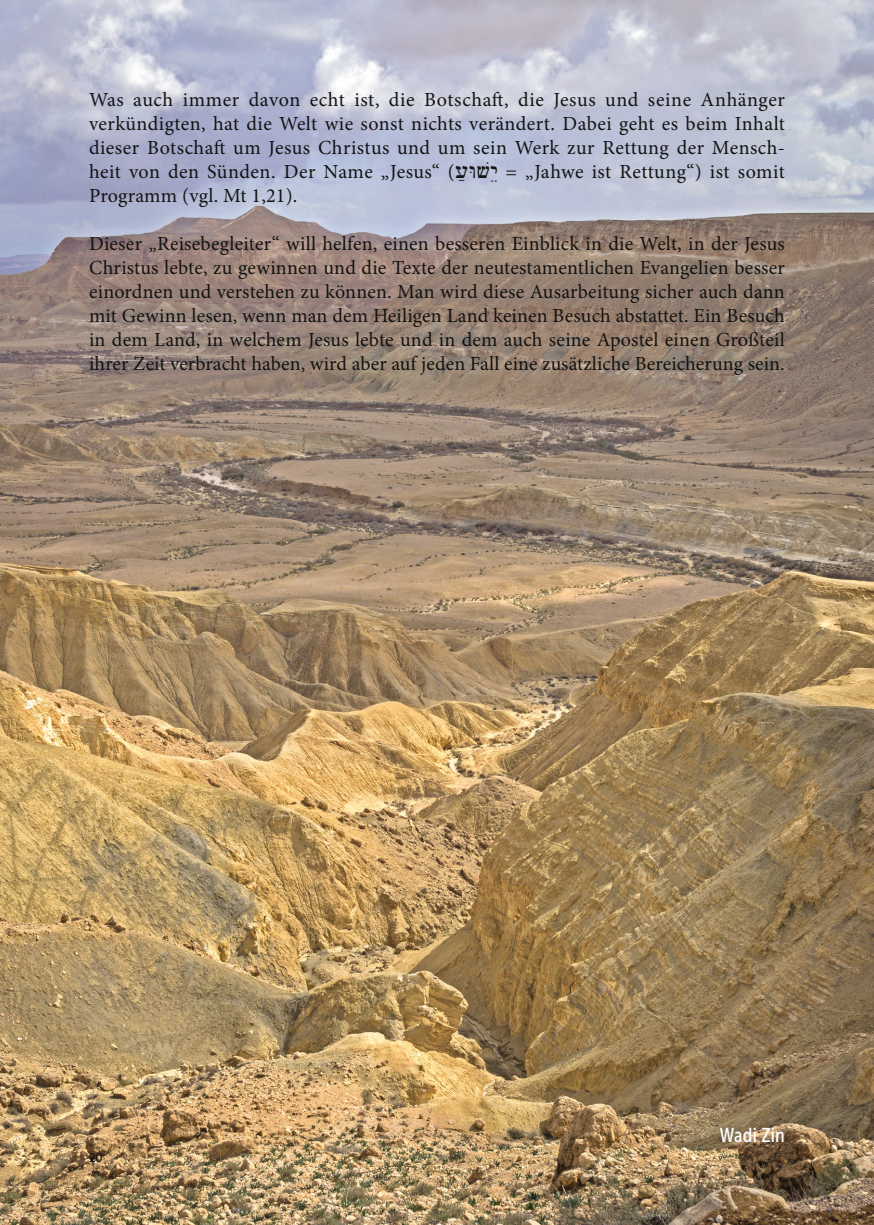
<style>
.page{position:relative;width:874px;height:1225px;background:#fff}
.page>*{position:absolute;margin:0;border:0;box-sizing:border-box;transform-origin:0 0}
.t1{font:20px/24px "Minion Pro";letter-spacing:.015em;color:#131413;text-align:justify}
.t2{font:20px "Museo Sans Cond 500";letter-spacing:.01em;color:#fff}
.t3{font:14px "Minion Pro";color:#131413}
.s1{font-family:"Cardo"}
</style>
<div class="page">
<img style="left:0;top:0;width:873px;height:1225px">
<p class="t1" style="left:89px;top:88px;width:697px">Was auch immer davon echt ist, die Botschaft, die Jesus und seine Anhänger verkündigten, hat die Welt wie sonst nichts verändert. Dabei geht es beim Inhalt dieser Botschaft um Jesus Christus und um sein Werk zur Rettung der Mensch&shy;heit von den Sünden. Der Name „Jesus“ (<span class="s1">ַ שׁוּ</span></p>
<p class="t1" style="left:455px;top:160px;width:330px"><span class="s1">ע ֵי</span> = „Jahwe ist Rettung“) ist somit</p>
<p class="t1" style="left:89px;top:184px;width:210px">Programm (vgl. Mt 1,21).</p>
<p class="t1" style="left:89px;top:232px;width:697px">Dieser „Reisebegleiter“ will helfen, einen besseren Einblick in die Welt, in der Jesus Christus lebte, zu gewinnen und die Texte der neutestamentlichen Evangelien besser einordnen und verstehen zu können. Man wird diese Ausarbeitung sicher auch dann mit Gewinn lesen, wenn man dem Heiligen Land keinen Besuch abstattet. Ein Besuch in dem Land, in welchem Jesus lebte und in dem auch seine Apostel einen Großteil ihrer Zeit verbracht haben, wird aber auf jeden Fall eine zusätzliche Bereicherung sein.</p>
<p class="t3" style="left:89px;top:1148px;width:15px">20</p>
<p class="t2" style="left:719px;top:1124px;width:66px">Wadi Zin</p>
</div>
